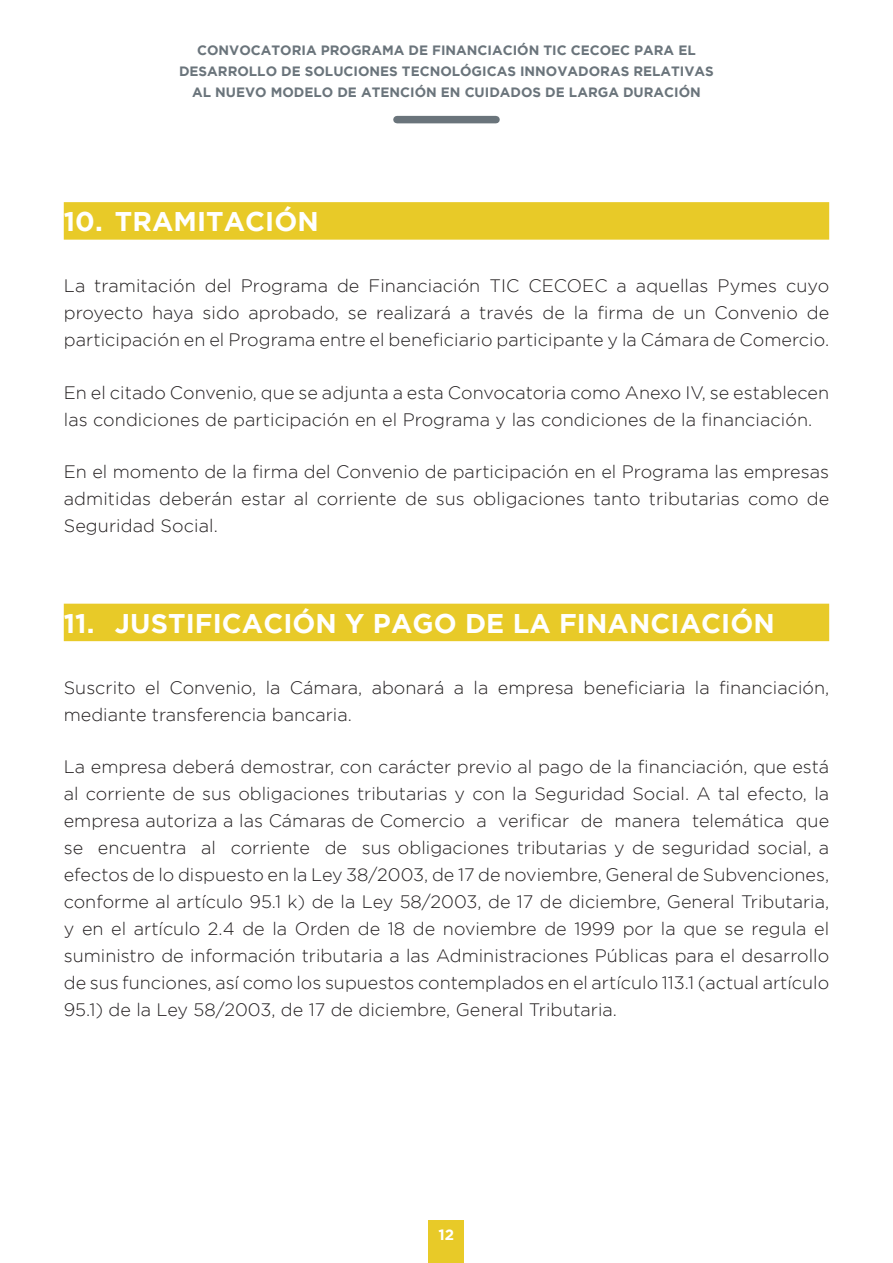
<style>
.page{position:relative;width:893px;height:1263px;background:#fff}
.page>*{position:absolute;margin:0;border:0;box-sizing:border-box;transform-origin:0 0}
.t1{font:700 27px "Gotham";letter-spacing:.005em;color:#fff}
.t2{font:300 18px/27px "Gotham";letter-spacing:.005em;color:#231f20;text-align:justify}
.t3{font:700 15px "Gotham";color:#fff}
.t4{font:700 13.5px/21px "Gotham";color:#6a747b;text-align:center}
</style>
<div class="page">
<div style="left:397px;top:116px;width:99px;height:7px;background:#6a747b"></div>
<div style="left:429px;top:1220px;width:35px;height:43px;background:#e8ca28"></div>
<div style="left:64px;top:202px;width:765px;height:38px;background:#e8ca28"></div>
<div style="left:64px;top:604px;width:765px;height:37px;background:#e8ca28"></div>
<p class="t4" style="left:179px;top:40px;width:536px">CONVOCATORIA PROGRAMA DE FINANCIACIÓN TIC CECOEC PARA EL<br>DESARROLLO DE SOLUCIONES TECNOLÓGICAS INNOVADORAS RELATIVAS<br>AL NUEVO MODELO DE ATENCIÓN EN CUIDADOS DE LARGA DURACIÓN</p>
<h1 class="t1" style="left:64px;top:206px;width:257px">10. TRAMITACIÓN</h1>
<p class="t2" style="left:64px;top:272px;width:767px">La tramitación del Programa de Financiación TIC CECOEC a aquellas Pymes cuyo proyecto haya sido aprobado, se realizará a través de la firma de un Convenio de participación en el Programa entre el beneficiario participante y la Cámara de Comercio.</p>
<p class="t2" style="left:64px;top:379px;width:767px">En el citado Convenio, que se adjunta a esta Convocatoria como Anexo IV, se establecen las condiciones de participación en el Programa y las condiciones de la financiación.</p>
<p class="t2" style="left:64px;top:458px;width:767px">En el momento de la firma del Convenio de participación en el Programa las empresas admitidas deberán estar al corriente de sus obligaciones tanto tributarias como de Seguridad Social.</p>
<h1 class="t1" style="left:64px;top:607px;width:712px">11. JUSTIFICACIÓN Y PAGO DE LA FINANCIACIÓN</h1>
<p class="t2" style="left:64px;top:674px;width:767px">Suscrito el Convenio, la Cámara, abonará a la empresa beneficiaria la financiación, mediante transferencia bancaria.</p>
<p class="t2" style="left:64px;top:753px;width:767px">La empresa deberá demostrar, con carácter previo al pago de la financiación, que está al corriente de sus obligaciones tributarias y con la Seguridad Social. A tal efecto, la empresa autoriza a las Cámaras de Comercio a verificar de manera telemática que se encuentra al corriente de sus obligaciones tributarias y de seguridad social, a efectos de lo dispuesto en la Ley 38/2003, de 17 de noviembre, General de Subvenciones, conforme al artículo 95.1 k) de la Ley 58/2003, de 17 de diciembre, General Tributaria, y en el artículo 2.4 de la Orden de 18 de noviembre de 1999 por la que se regula el suministro de información tributaria a las Administraciones Públicas para el desarrollo de sus funciones, así como los supuestos contemplados en el artículo 113.1 (actual artículo 95.1) de la Ley 58/2003, de 17 de diciembre, General Tributaria.</p>
<p class="t3" style="left:439px;top:1226px;width:17px">12</p>
</div>
